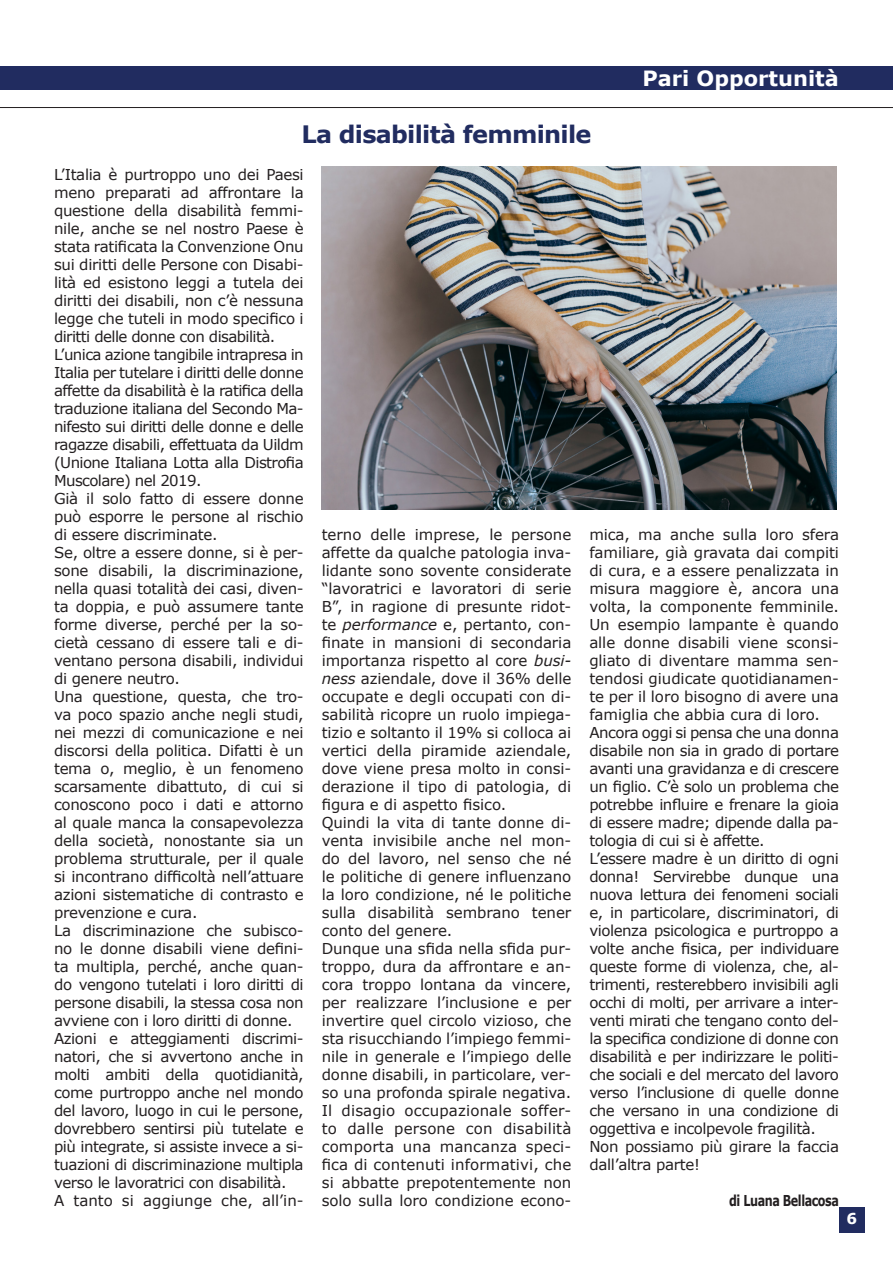
<style>
.page{position:relative;width:893px;height:1263px;background:#fff}
.page>*{position:absolute;margin:0;border:0;box-sizing:border-box;transform-origin:0 0}
.t1{font:700 24px "Verdana";letter-spacing:-.03em;color:#212c60}
.t2{font:700 21px "Verdana";color:#fff}
.t3{font:15px/18px "Verdana";letter-spacing:-.02em;color:#231f20;text-align:justify}
.t4{font:15px "Verdana";color:#231f20}
.t5{font:700 15px "Verdana";letter-spacing:-.04em;color:#231f20;scale:.75 1}
.t6{font:700 15px "Verdana";color:#fff}
.s1{font-style:italic}
</style>
<div class="page">
<hr style="left:0;top:107px;width:893px;height:1px;background:#231f20">
<div style="left:0;top:67px;width:893px;height:23px;background:#212c60"></div>
<div style="left:839px;top:1207px;width:25px;height:26px;background:#212c60"></div>
<img style="left:322px;top:167px;width:515px;height:343px">
<p class="t2" style="left:642px;top:64px;width:198px">Pari Opportunità</p>
<p class="t1" style="left:301px;top:119px;width:292px">La disabilità femminile</p>
<p class="t3" style="left:54px;top:166px;width:251px">L’Italia è purtroppo uno dei Paesi meno preparati ad affrontare la questione della disabilità femmi&shy;nile, anche se nel nostro Paese è stata ratificata la Convenzione Onu sui diritti delle Persone con Disabi&shy;lità ed esistono leggi a tutela dei diritti dei disabili, non c’è nessuna legge che tuteli in modo specifico i diritti delle donne con disabilità.</p>
<p class="t3" style="left:54px;top:346px;width:251px">L’unica azione tangibile intrapresa in Italia per tutelare i diritti delle donne affette da disabilità è la ratifica della traduzione italiana del Secondo Ma&shy;nifesto sui diritti delle donne e delle ragazze disabili, effettuata da Uildm (Unione Italiana Lotta alla Distrofia Muscolare) nel 2019.</p>
<p class="t3" style="left:54px;top:490px;width:251px">Già il solo fatto di essere donne può esporre le persone al rischio di essere discriminate.</p>
<p class="t3" style="left:54px;top:544px;width:251px">Se, oltre a essere donne, si è per&shy;sone disabili, la discriminazione, nella quasi totalità dei casi, diven&shy;ta doppia, e può assumere tante forme diverse, perché per la so&shy;cietà cessano di essere tali e di&shy;ventano persona disabili, individui di genere neutro.</p>
<p class="t3" style="left:54px;top:688px;width:251px">Una questione, questa, che tro&shy;va poco spazio anche negli studi, nei mezzi di comunicazione e nei discorsi della politica. Difatti è un tema o, meglio, è un fenomeno scarsamente dibattuto, di cui si conoscono poco i dati e attorno al quale manca la consapevolezza della società, nonostante sia un problema strutturale, per il quale si incontrano difficoltà nell’attuare azioni sistematiche di contrasto e prevenzione e cura.</p>
<p class="t3" style="left:54px;top:922px;width:251px">La discriminazione che subisco&shy;no le donne disabili viene defini&shy;ta multipla, perché, anche quan&shy;do vengono tutelati i loro diritti di persone disabili, la stessa cosa non avviene con i loro diritti di donne.</p>
<p class="t3" style="left:54px;top:1030px;width:251px">Azioni e atteggiamenti discrimi&shy;natori, che si avvertono anche in molti ambiti della quotidianità, come purtroppo anche nel mondo del lavoro, luogo in cui le persone, dovrebbero sentirsi più tutelate e più integrate, si assiste invece a si&shy;tuazioni di discriminazione multipla verso le lavoratrici con disabilità.</p>
<p class="t4" style="left:54px;top:1191px;width:251px">A tanto si aggiunge che, all’in-</p>
<p class="t3" style="left:322px;top:526px;width:251px">terno delle imprese, le persone affette da qualche patologia inva&shy;lidante sono sovente considerate “lavoratrici e lavoratori di serie B”, in ragione di presunte ridot&shy;te <span class="s1">performance</span> e, pertanto, con&shy;finate in mansioni di secondaria importanza rispetto al core <span class="s1">busi&shy;ness</span> aziendale, dove il 36% delle occupate e degli occupati con di&shy;sabilità ricopre un ruolo impiega&shy;tizio e soltanto il 19% si colloca ai vertici della piramide aziendale, dove viene presa molto in consi&shy;derazione il tipo di patologia, di figura e di aspetto fisico.</p>
<p class="t3" style="left:322px;top:814px;width:251px">Quindi la vita di tante donne di&shy;venta invisibile anche nel mon&shy;do del lavoro, nel senso che né le politiche di genere influenzano la loro condizione, né le politiche sulla disabilità sembrano tener conto del genere.</p>
<p class="t3" style="left:322px;top:940px;width:251px">Dunque una sfida nella sfida pur&shy;troppo, dura da affrontare e an&shy;cora troppo lontana da vincere, per realizzare l’inclusione e per invertire quel circolo vizioso, che sta risucchiando l’impiego femmi&shy;nile in generale e l’impiego delle donne disabili, in particolare, ver&shy;so una profonda spirale negativa.</p>
<p class="t3" style="left:322px;top:1102px;width:251px">Il disagio occupazionale soffer&shy;to dalle persone con disabilità comporta una mancanza speci&shy;fica di contenuti informativi, che si abbatte prepotentemente non solo sulla loro condizione econo-</p>
<p class="t3" style="left:589px;top:526px;width:251px">mica, ma anche sulla loro sfera familiare, già gravata dai compiti di cura, e a essere penalizzata in misura maggiore è, ancora una volta, la componente femminile.<br>Un esempio lampante è quando alle donne disabili viene sconsi&shy;gliato di diventare mamma sen&shy;tendosi giudicate quotidianamen&shy;te per il loro bisogno di avere una famiglia che abbia cura di loro.</p>
<p class="t3" style="left:589px;top:724px;width:251px">Ancora oggi si pensa che una donna disabile non sia in grado di portare avanti una gravidanza e di crescere un figlio. C’è solo un problema che potrebbe influire e frenare la gioia di essere madre; dipende dalla pa&shy;tologia di cui si è affette.</p>
<p class="t3" style="left:589px;top:850px;width:251px">L’essere madre è un diritto di ogni donna! Servirebbe dunque una nuova lettura dei fenomeni sociali e, in particolare, discriminatori, di violenza psicologica e purtroppo a volte anche fisica, per individuare queste forme di violenza, che, al&shy;trimenti, resterebbero invisibili agli occhi di molti, per arrivare a inter&shy;venti mirati che tengano conto del&shy;la specifica condizione di donne con disabilità e per indirizzare le politi&shy;che sociali e del mercato del lavoro verso l’inclusione di quelle donne che versano in una condizione di oggettiva e incolpevole fragilità.</p>
<p class="t3" style="left:589px;top:1138px;width:251px">Non possiamo più girare la faccia dall’altra parte!</p>
<p class="t5" style="left:729px;top:1191px;width:148px">di Luana Bellacosa</p>
<p class="t6" style="left:846px;top:1209px;width:12px">6</p>
</div>
